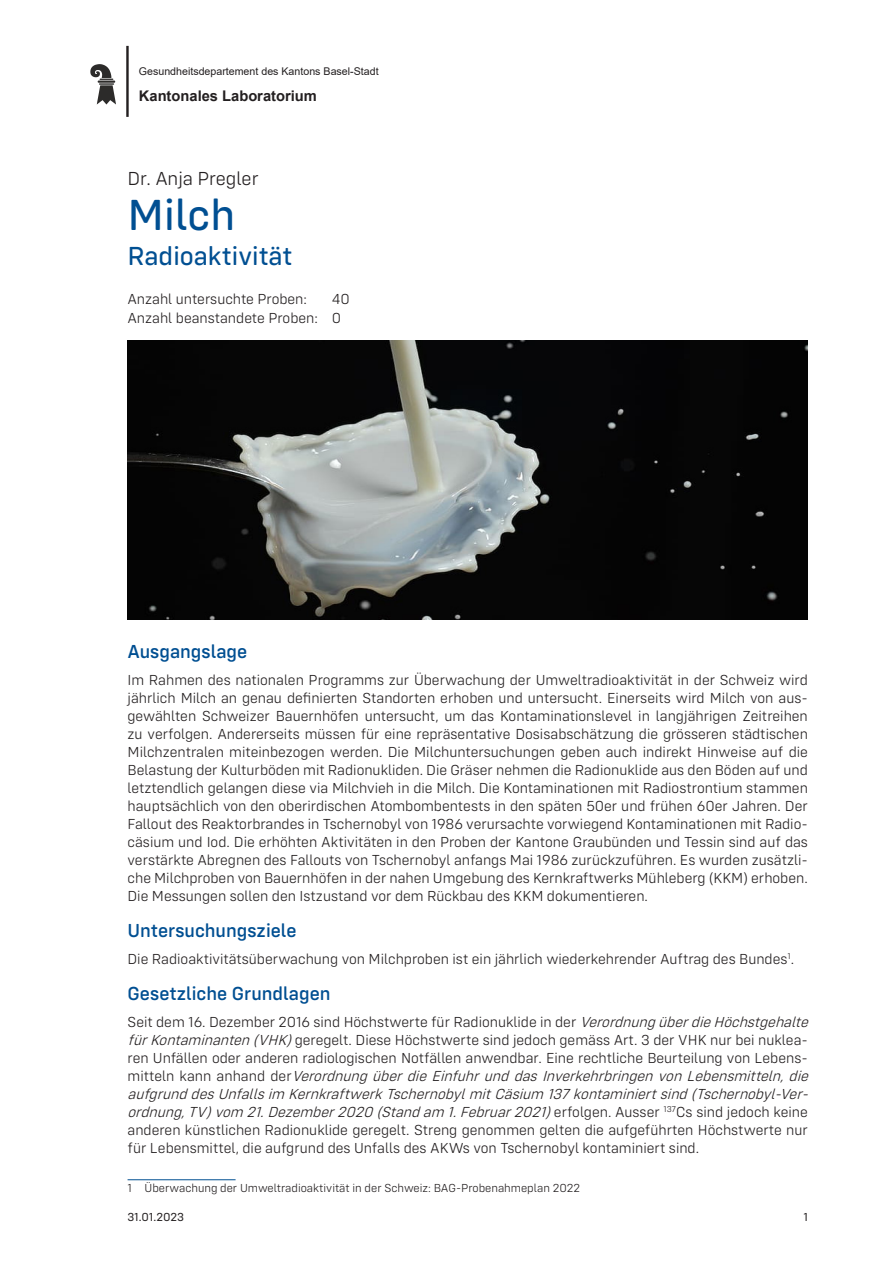
<style>
.page{position:relative;width:893px;height:1263px;background:#fff}
.page>*{position:absolute;margin:0;border:0;box-sizing:border-box;transform-origin:0 0}
.t1{font:45px "Config Rounded Text";color:#004f92}
.Untertitel{font:27px "Config Rounded Text";color:#004f92}
.Zwischentitel{font:500 19.5px "Config Rounded";color:#004f92}
.t2{font:300 19.5px "Config Rounded";color:#231f20}
.Lauftext{font:300 15px/18px "Config Rounded";color:#231f20;text-align:justify}
.Proben{font:300 15px "Config Rounded";color:#231f20}
.t3{font:700 14.7px "Arial";color:#231f20}
.Tabelle_Fussnote{font:300 12px "Config Rounded";color:#231f20}
.t4{font:12px "Config Rounded";color:#231f20}
.t5{font:10.65px "Arial";color:#231f20}
.s1{font-style:italic}
</style>
<div class="page">
<svg style="left:90px;top:64px;width:26px;height:40px"></svg>
<hr style="left:126px;top:46px;width:3px;height:71px;background:#231f20">
<hr style="left:128px;top:1179px;width:108px;height:1px;background:#004f92">
<img style="left:128px;top:340px;width:680px;height:279px">
<p class="t5" style="left:139px;top:64px;width:241px">Gesundheitsdepartement des Kantons Basel-Stadt</p>
<p class="t3" style="left:139px;top:86px;width:180px">Kantonales Laboratorium</p>
<p class="t2" style="left:128px;top:167px;width:133px">Dr. Anja Pregler</p>
<p class="t1" style="left:128px;top:189px;width:109px">Milch</p>
<p class="Untertitel" style="left:128px;top:240px;width:166px">Radioaktivität</p>
<p class="Proben" style="left:128px;top:290px;width:181px">Anzahl untersuchte Proben:</p>
<p class="Proben" style="left:332px;top:290px;width:20px">40</p>
<p class="Proben" style="left:128px;top:310px;width:215px">Anzahl beanstandete Proben: 0</p>
<p class="Zwischentitel" style="left:128px;top:640px;width:121px">Ausgangslage</p>
<p class="Lauftext" style="left:128px;top:671px;width:682px">Im Rahmen des nationalen Programms zur Überwachung der Umweltradioaktivität in der Schweiz wird jährlich Milch an genau definierten Standorten erhoben und untersucht. Einerseits wird Milch von aus&shy;gewählten Schweizer Bauernhöfen untersucht, um das Kontaminationslevel in langjährigen Zeitreihen zu verfolgen. Andererseits müssen für eine repräsentative Dosisabschätzung die grösseren städtischen Milchzentralen miteinbezogen werden. Die Milchuntersuchungen geben auch indirekt Hinweise auf die Belastung der Kulturböden mit Radionukliden. Die Gräser nehmen die Radionuklide aus den Böden auf und letztendlich gelangen diese via Milchvieh in die Milch. Die Kontaminationen mit Radiostrontium stammen hauptsächlich von den oberirdischen Atombombentests in den späten 50er und frühen 60er Jahren. Der Fallout des Reaktorbrandes in Tschernobyl von 1986 verursachte vorwiegend Kontaminationen mit Radio&shy;cäsium und Iod. Die erhöhten Aktivitäten in den Proben der Kantone Graubünden und Tessin sind auf das verstärkte Abregnen des Fallouts von Tschernobyl anfangs Mai 1986 zurückzuführen. Es wurden zusätzli&shy;che Milchproben von Bauernhöfen in der nahen Umgebung des Kernkraftwerks Mühleberg (KKM) erhoben.<br>Die Messungen sollen den Istzustand vor dem Rückbau des KKM dokumentieren.</p>
<p class="Zwischentitel" style="left:128px;top:919px;width:171px">Untersuchungsziele</p>
<p class="Lauftext" style="left:128px;top:950px;width:668px">Die Radioaktivitätsüberwachung von Milchproben ist ein jährlich wiederkehrender Auftrag des Bundes<sup>1</sup>.</p>
<p class="Zwischentitel" style="left:128px;top:982px;width:204px">Gesetzliche Grundlagen</p>
<p class="Lauftext" style="left:128px;top:1013px;width:686px;text-align:left">Seit dem 16. Dezember 2016 sind Höchstwerte für Radionuklide in der <span class="s1">VerordnungüberdieHöchstgehalte fürKontaminanten(VHK)</span>geregelt. Diese Höchstwerte sind jedoch gemäss Art. 3 der VHK nur bei nuklea&shy;ren Unfällen oder anderen radiologischen Notfällen anwendbar. Eine rechtliche Beurteilung von Lebens&shy;m i t t e l n k a n n a n h a n d d e r <span class="s1">VerordnungüberdieEinfuhrunddasInverkehrbringenvonLebensmitteln,die aufgrunddesUnfallsim KernkraftwerkTschernobylmitCäsium 137kontaminiertsind(Tschernobyl-Ver&shy;ordnung,TV) vom 21.Dezember2020 (Standam 1.Februar2021)</span>e r f o l g e n . A u s s e r <sup>1</sup> <sup>3</sup> <sup>7</sup> C s s i n d j e d o c h k e i n e anderen künstlichen Radionuklide geregelt. Streng genommen gelten die aufgeführten Höchstwerte nur für Lebensmittel, die aufgrund des Unfalls des AKWs von Tschernobyl kontaminiert sind.</p>
<p class="Tabelle_Fussnote" style="left:128px;top:1181px;width:454px">1 Überwachung der Umweltradioaktivität in der Schweiz: BAG-Probenahmeplan 2022</p>
<p class="t4" style="left:128px;top:1210px;width:58px">31.01.2023</p>
<p class="t4" style="left:803px;top:1210px;width:6px">1</p>
</div>
